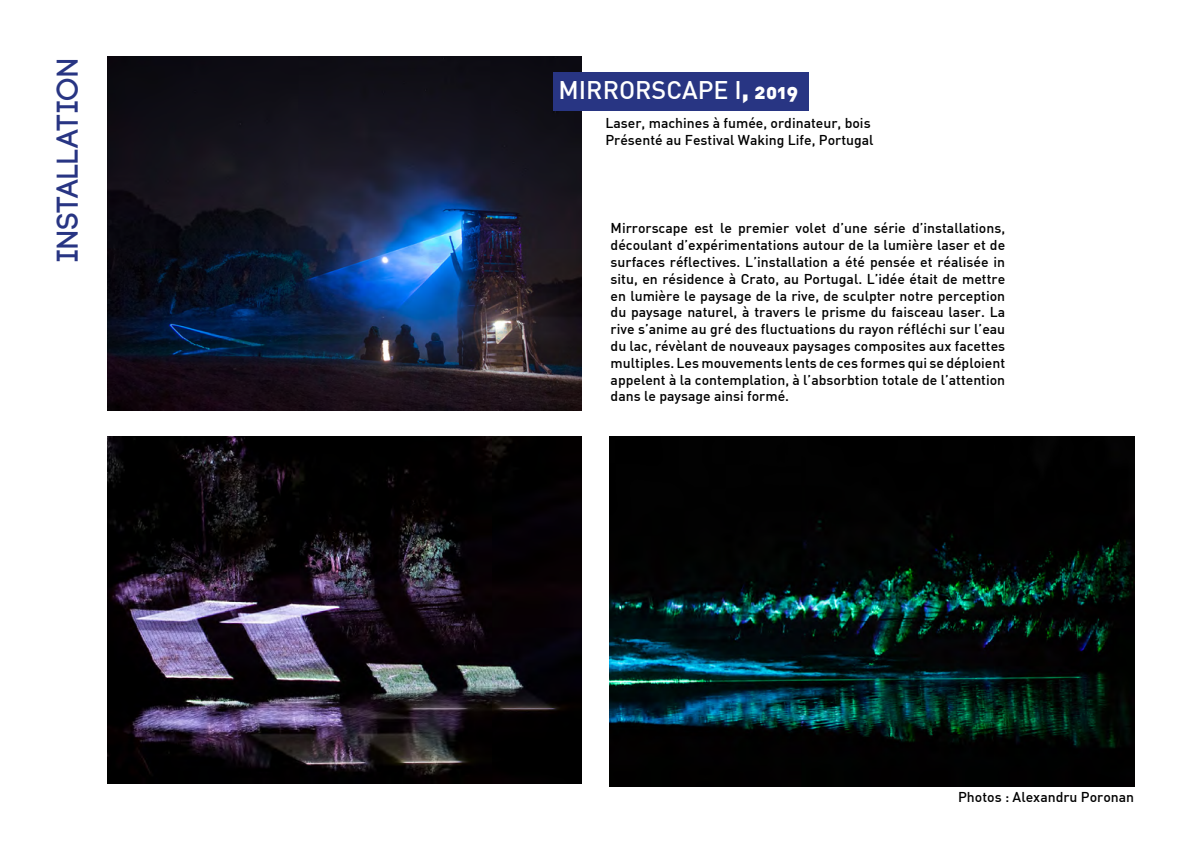
<style>
.page{position:relative;width:1191px;height:842px;background:#fff}
.page>*{position:absolute;margin:0;border:0;box-sizing:border-box;transform-origin:0 0}
.t1{font:700 30px "Code";letter-spacing:.05em;color:#283583}
.t2{font:500 25px "DIN";color:#fff}
.t3{font:500 14px/16.8px "DIN";color:#000;text-align:justify}
.s1{font-family:"DIN Black Alternate";font-weight:400}
.s2{font-family:"DIN Black Alternate";font-weight:400;font-size:20px}
</style>
<div class="page">
<img style="left:108px;top:57px;width:473px;height:353px">
<img style="left:609px;top:436px;width:525px;height:350px">
<img style="left:108px;top:437px;width:473px;height:346px">
<div style="left:553px;top:72px;width:255px;height:39px;background:#283583"></div>
<h1 class="t1" style="left:52px;top:261px;width:205px;rotate:-90deg">INSTALLATION</h1>
<h2 class="t2" style="left:558px;top:74px;width:241px">MIRRORSCAPE I<span class="s1">,</span> <span class="s2">2019</span></h2>
<p class="t3" style="left:605px;top:114px;width:270px">Laser, machines à fumée, ordinateur, bois<br>Présenté au Festival Waking Life, Portugal</p>
<p class="t3" style="left:610px;top:219px;width:396px">Mirrorscape est le premier volet d’une série d’installations, découlant d’expérimentations autour de la lumière laser et de surfaces réflectives. L’installation a été pensée et réalisée in situ, en résidence à Crato, au Portugal. L’idée était de mettre en lumière le paysage de la rive, de sculpter notre perception du paysage naturel, à travers le prisme du faisceau laser. La rive s’anime au gré des fluctuations du rayon réfléchi sur l’eau du lac, révèlant de nouveaux paysages composites aux facettes multiples. Les mouvements lents de ces formes qui se déploient appelent à la contemplation, à l’absorbtion totale de l’attention dans le paysage ainsi formé.</p>
<p class="t3" style="left:958px;top:788px;width:178px">Photos : Alexandru Poronan</p>
</div>
